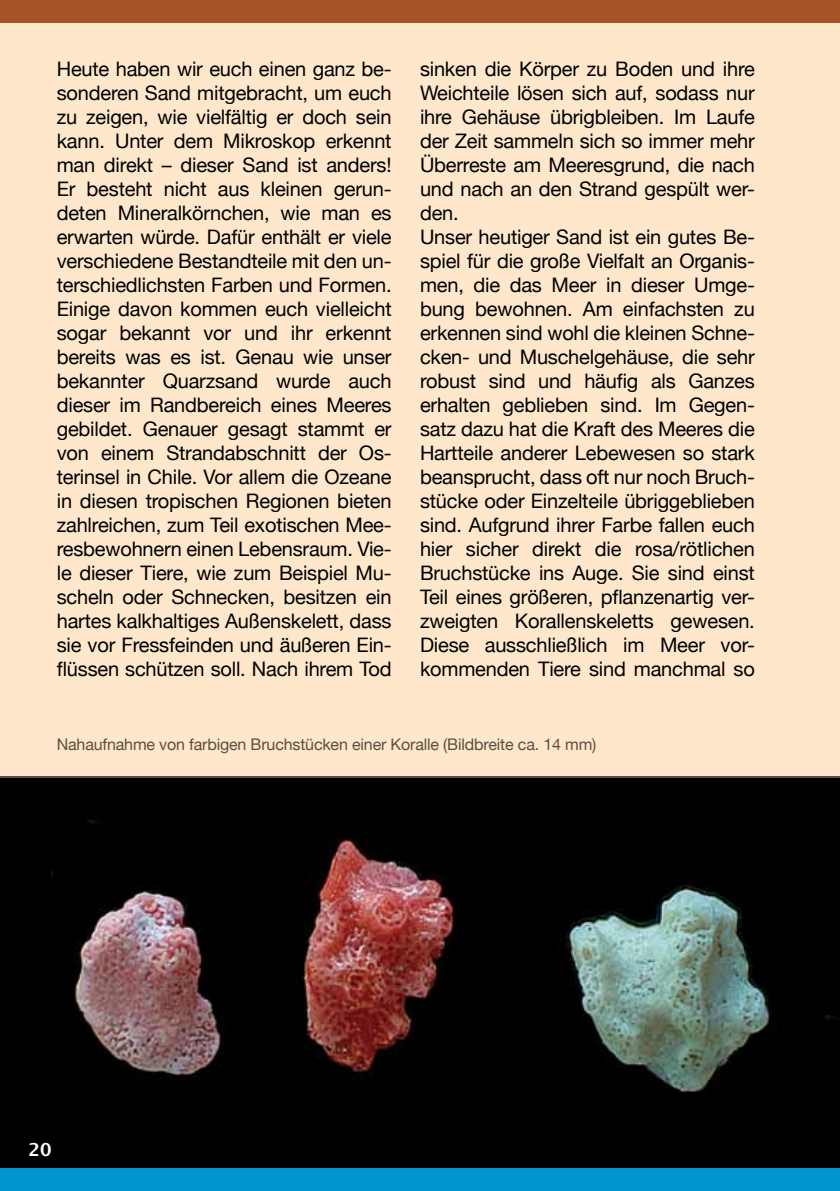
<style>
.page{position:relative;width:840px;height:1191px;background:#fff}
.page>*{position:absolute;margin:0;border:0;box-sizing:border-box;transform-origin:0 0}
.t1{font:20px/24px "Helvetica Neue";letter-spacing:-.01em;color:#000;text-align:justify}
.t2{font:600 18px "Lucida Sans";color:#fff}
.t3{font:16px "Helvetica Neue";letter-spacing:-.01em;color:#5b4e42}
</style>
<div class="page">
<div style="left:0;top:0;width:839px;height:1190px;background:#fee7cb"></div>
<img style="left:0;top:776px;width:839px;height:392px">
<div style="left:0;top:1168px;width:839px;height:23px;background:#0094cf"></div>
<div style="left:0;top:0;width:839px;height:23px;background:#a55225"></div>
<p class="t1" style="left:57px;top:58px;width:336px">Heute haben wir euch einen ganz be&shy;sonderen Sand mitgebracht, um euch zu zeigen, wie vielfältig er doch sein kann. Unter dem Mikroskop erkennt man direkt – dieser Sand ist anders!<br>Er besteht nicht aus kleinen gerun&shy;deten Mineralkörnchen, wie man es erwarten würde. Dafür enthält er viele verschiedene Bestandteile mit den un&shy;terschiedlichsten Farben und Formen.<br>Einige davon kommen euch vielleicht sogar bekannt vor und ihr erkennt bereits was es ist. Genau wie unser bekannter Quarzsand wurde auch dieser im Randbereich eines Meeres gebildet. Genauer gesagt stammt er von einem Strandabschnitt der Os&shy;terinsel in Chile. Vor allem die Ozeane in diesen tropischen Regionen bieten zahlreichen, zum Teil exotischen Mee&shy;resbewohnern einen Lebensraum. Vie&shy;le dieser Tiere, wie zum Beispiel Mu&shy;scheln oder Schnecken, besitzen ein hartes kalkhaltiges Außenskelett, dass sie vor Fressfeinden und äußeren Ein&shy;flüssen schützen soll. Nach ihrem Tod</p>
<p class="t1" style="left:420px;top:58px;width:336px;text-align:left">sinken die Körper zu Boden und ihre Weichteile lösen sich auf, sodass nur ihre Gehäuse übrigbleiben. Im Laufe der Zeit sammeln sich so immer mehr Überreste am Meeresgrund, die nach und nach an den Strand gespült wer&shy;den.<br>Unser heutiger Sand ist ein gutes Be&shy;spiel für die große Vielfalt an Organis&shy;men, die das Meer in dieser Umge&shy;bung bewohnen. Am einfachsten zu erkennen sind wohl die kleinen Schne&shy;cken- und Muschelgehäuse, die sehr robust sind und häufig als Ganzes erhalten geblieben sind. Im Gegen&shy;satz dazu hat die Kraft des Meeres die Hartteile anderer Lebewesen so stark beansprucht, dass oft nur noch Bruch&shy;stücke oder Einzelteile übriggeblieben sind. Aufgrund ihrer Farbe fallen euch hier sicher direkt die rosa/rötlichen Bruchstücke ins Auge. Sie sind einst Teil eines größeren, pflanzenartig ver&shy;zweigten Korallenskeletts gewesen.<br>Diese ausschließlich im Meer vor&shy;kommenden Tiere sind manchmal so</p>
<p class="t3" style="left:57px;top:732px;width:540px">Nahaufnahme von farbigen Bruchstücken einer Koralle (Bildbreite ca. 14 mm)</p>
<p class="t2" style="left:29px;top:1139px;width:25px">20</p>
</div>
